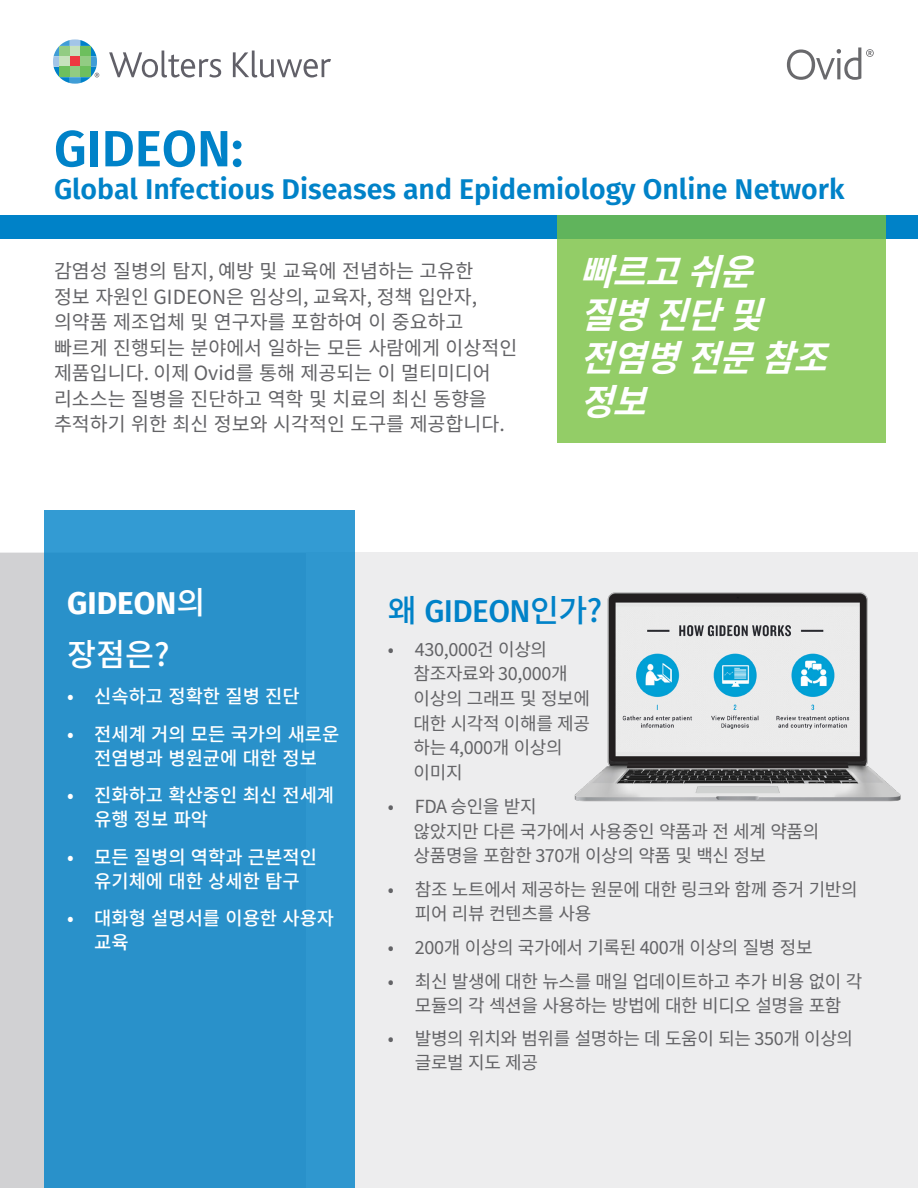
<style>
.page{position:relative;width:918px;height:1188px;background:#fff}
.page>*{position:absolute;margin:0;border:0;box-sizing:border-box;transform-origin:0 0}
.t1{font:600 51px "Fira Sans";color:#0082c8}
.t2{font:italic 700 36px/43.2px "Noto Sans KR";color:#fff}
.t3{font:500 31.5px "Fira Sans";letter-spacing:-.02em;color:#0082c8}
.t4{font:700 31.5px "Fira Sans";color:#fff}
.t5{font:500 31.5px "Noto Sans KR";color:#fff}
.t6{font:600 28.5px "Fira Sans";color:#0082c8}
.t7{font:19.5px/25.5px "Noto Sans KR";color:#636366}
.t8{font:500 18.75px/24px "Noto Sans KR";color:#fff;text-align:center}
.t9{font:18px/24px "Noto Sans KR";letter-spacing:-.02em;color:#636366}
.s1{font-family:"Noto Sans KR";font-weight:500}
.s2{font-family:"Noto Sans KR"}
</style>
<div class="page">
<div style="left:0;top:215px;width:918px;height:24px;background:#0082c8"></div>
<svg style="left:557px;top:215px;width:329px;height:228px;background:#8dca65"></svg>
<div style="left:0;top:553px;width:918px;height:635px;background:#ededee"></div>
<div style="left:0;top:554px;width:306px;height:634px;background:#d1d1d3"></div>
<div style="left:44px;top:510px;width:311px;height:678px;background:#2991ca"></div>
<svg style="left:109px;top:51px;width:112px;height:27px"></svg>
<svg style="left:233px;top:51px;width:98px;height:27px"></svg>
<svg style="left:53px;top:39px;width:46px;height:45px"></svg>
<svg style="left:787px;top:47px;width:87px;height:33px"></svg>
<img style="left:574px;top:592px;width:327px;height:210px">
<p class="t1" style="left:54px;top:107px;width:191px">GIDEON:</p>
<p class="t6" style="left:54px;top:166px;width:792px">Global Infectious Diseases and Epidemiology Online Network</p>
<p class="t7" style="left:54px;top:259px;width:465px">감염성 질병의 탐지, 예방 및 교육에 전념하는 고유한<br>정보 자원인 GIDEON은 임상의, 교육자, 정책 입안자, 의약품 제조업체 및 연구자를 포함하여 이 중요하고 빠르게 진행되는 분야에서 일하는 모든 사람에게 이상적인 제품입니다. 이제 Ovid를 통해 제공되는 이 멀티미디어 리소스는 질병을 진단하고 역학 및 치료의 최신 동향을 추적하기 위한 최신 정보와 시각적인 도구를 제공합니다.</p>
<p class="t2" style="left:580px;top:251px;width:201px">빠르고쉬운</p>
<p class="t2" style="left:580px;top:294px;width:210px">질병진단및</p>
<p class="t2" style="left:580px;top:337px;width:275px">전염병전문참조 정보</p>
<p class="t4" style="left:67px;top:577px;width:140px">GIDEON<span class="s1">의</span></p>
<p class="t5" style="left:67px;top:636px;width:104px">장점은?</p>
<p class="t8" style="left:67px;top:685px;width:234px">• 신속하고 정확한 질병 진단</p>
<p class="t8" style="left:67px;top:722px;width:274px">• 전세계 거의 모든 국가의 새로운 전염병과 병원균에 대한 정보</p>
<p class="t8" style="left:94px;top:784px;width:242px;text-align:left;text-indent:-27px">• 진화하고 확산중인 최신 전세계 유행 정보 파악</p>
<p class="t8" style="left:67px;top:845px;width:251px">• 모든 질병의 역학과 근본적인 유기체에 대한 상세한 탐구</p>
<p class="t8" style="left:94px;top:907px;width:242px;text-align:left;text-indent:-27px">• 대화형 설명서를 이용한 사용자 교육</p>
<p class="t3" style="left:388px;top:586px;width:216px"><span class="s2">왜</span> GIDEON<span class="s2">인가?</span></p>
<p class="t9" style="left:388px;top:637px;width:161px">• 430,000건 이상의</p>
<p class="t9" style="left:414px;top:662px;width:156px">참조자료와 30,000개</p>
<p class="t9" style="left:414px;top:687px;width:178px">이상의 그래프 및 정보에</p>
<p class="t9" style="left:414px;top:712px;width:178px">대한 시각적 이해를 제공</p>
<p class="t9" style="left:414px;top:736px;width:151px">하는 4,000개 이상의</p>
<p class="t9" style="left:414px;top:761px;width:50px">이미지</p>
<p class="t9" style="left:388px;top:795px;width:150px">• FDA 승인을 받지</p>
<p class="t9" style="left:414px;top:819px;width:407px">않았지만 다른 국가에서 사용중인 약품과 전 세계 약품의</p>
<p class="t9" style="left:414px;top:844px;width:354px">상품명을 포함한 370개 이상의 약품 및 백신 정보</p>
<p class="t9" style="left:415px;top:878px;width:444px;text-indent:-27px">• 참조 노트에서 제공하는 원문에 대한 링크와 함께 증거 기반의 피어 리뷰 컨텐츠를 사용</p>
<p class="t9" style="left:388px;top:936px;width:426px">• 200개 이상의 국가에서 기록된 400개 이상의 질병 정보</p>
<p class="t9" style="left:388px;top:969px;width:476px;text-align:center">• 최신 발생에 대한 뉴스를 매일 업데이트하고 추가 비용 없이 각 모듈의 각 섹션을 사용하는 방법에 대한 비디오 설명을 포함</p>
<p class="t9" style="left:415px;top:1027px;width:440px;text-indent:-27px">• 발병의 위치와 범위를 설명하는 데 도움이 되는 350개 이상의 글로벌 지도 제공</p>
</div>
